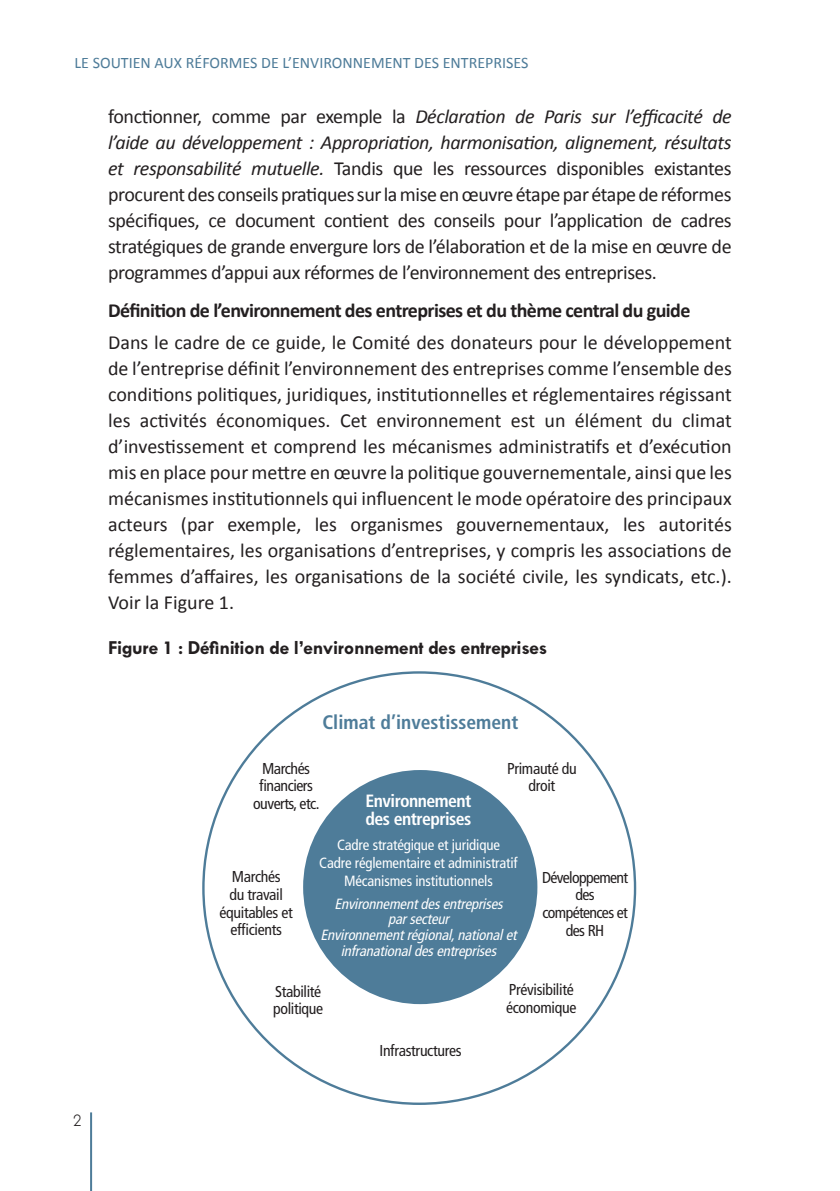
<style>
.page{position:relative;width:840px;height:1191px;background:#fff}
.page>*{position:absolute;margin:0;border:0;box-sizing:border-box;transform-origin:0 0}
.t1{font:20px/26px "Calibri";letter-spacing:-.02em;color:#231f20;text-align:justify}
.t2{font:700 20px "Calibri";letter-spacing:-.03em;color:#231f20}
.t3{font:700 20px "Tw Cen";letter-spacing:-.02em;color:#231f20}
.t4{font:700 condensed 19.6px "Frutiger";color:#4e7c99}
.t5{font:300 18px "Tw Cen";color:#231f20}
.t6{font:700 condensed 17.8px/18px "Frutiger";letter-spacing:-.03em;color:#fff}
.t7{font:16px "Calibri";color:#4e7c99}
.t8{font:condensed 15.8px/17.8px "Frutiger";letter-spacing:-.02em;color:#231f20;text-align:center}
.t9{font:condensed 15.8px/17.8px "Frutiger";letter-spacing:-.04em;color:#231f20;text-align:center}
.t10{font:italic condensed 14.8px/15.8px "Frutiger";color:#fff;text-align:center}
.t11{font:condensed 14.8px/17.8px "Frutiger";letter-spacing:-.01em;color:#fff;text-align:center}
.s1{font-style:italic}
</style>
<div class="page">
<hr style="left:90px;top:1112px;width:2px;height:79px;background:#4e7c99">
<div style="left:304px;top:771px;width:232px;height:232px;background:#4e7c99;border-radius:50%"></div>
<p class="t7" style="left:74px;top:52px;width:28px">Le soutien</p>
<p class="t7" style="left:154px;top:52px;width:41px">au x réformes</p>
<p class="t7" style="left:261px;top:52px;width:41px">de l’environnement</p>
<p class="t7" style="left:414px;top:52px;width:9px">des</p>
<p class="t7" style="left:442px;top:52px;width:9px">entreprises</p>
<p class="t1" style="left:108px;top:102px;width:625px">fonctionner, comme par exemple la <span class="s1">Déclaration de Paris sur l’efficacité de l’aide au développement : Appropriation, harmonisation, alignement, résultats et responsabilité mutuelle.</span> Tandis que les ressources disponibles existantes procurent des conseils pratiques sur la mise en œuvre étape par étape de réformes spécifiques, ce document contient des conseils pour l’application de cadres stratégiques de grande envergure lors de l’élaboration et de la mise en œuvre de programmes d’appui aux réformes de l’environnement des entreprises.</p>
<p class="t2" style="left:108px;top:298px;width:583px">Définition de l’environnement des entreprises et du thème central du guide</p>
<p class="t1" style="left:108px;top:329px;width:625px">Dans le cadre de ce guide, le Comité des donateurs pour le développement de l’entreprise définit l’environnement des entreprises comme l’ensemble des conditions politiques, juridiques, institutionnelles et réglementaires régissant les activités économiques. Cet environnement est un élément du climat d’investissement et comprend les mécanismes administratifs et d’exécution mis en place pour mettre en œuvre la politique gouvernementale, ainsi que les mécanismes institutionnels qui influencent le mode opératoire des principaux acteurs (par exemple, les organismes gouvernementaux, les autorités réglementaires, les organisations d’entreprises, y compris les associations de femmes d’affaires, les organisations de la société civile, les syndicats, etc.).<br>Voir la Figure 1.</p>
<p class="t3" style="left:108px;top:636px;width:440px">Figure 1 : Définition de l’environnement des entreprises</p>
<p class="t4" style="left:322px;top:710px;width:197px">Climat d’investissement</p>
<p class="t8" style="left:253px;top:759px;width:68px">Marchés financiers ouverts, etc.</p>
<p class="t8" style="left:507px;top:759px;width:71px">Primauté du droit</p>
<p class="t6" style="left:365px;top:792px;width:107px">Environnement des entreprises</p>
<p class="t11" style="left:319px;top:836px;width:200px">Cadre stratégique et juridique<br>Cadre réglementaire et administratif<br>Mécanismes institutionnels</p>
<p class="t10" style="left:320px;top:895px;width:201px">Environnementdesentreprises parsecteur<br>Environnementrégional,nationalet infranationaldesentreprises</p>
<p class="t8" style="left:219px;top:867px;width:75px">Marchés<br>du travail équitables et efficients</p>
<p class="t9" style="left:541px;top:868px;width:88px">Développement des compétences et des RH</p>
<p class="t5" style="left:73px;top:1111px;width:9px">2</p>
<p class="t8" style="left:273px;top:982px;width:52px;text-align:left">Stabilité politique</p>
<p class="t8" style="left:379px;top:1041px;width:84px">Infrastructures</p>
<p class="t8" style="left:506px;top:981px;width:72px;text-align:left">Prévisibilité économique</p>
</div>
